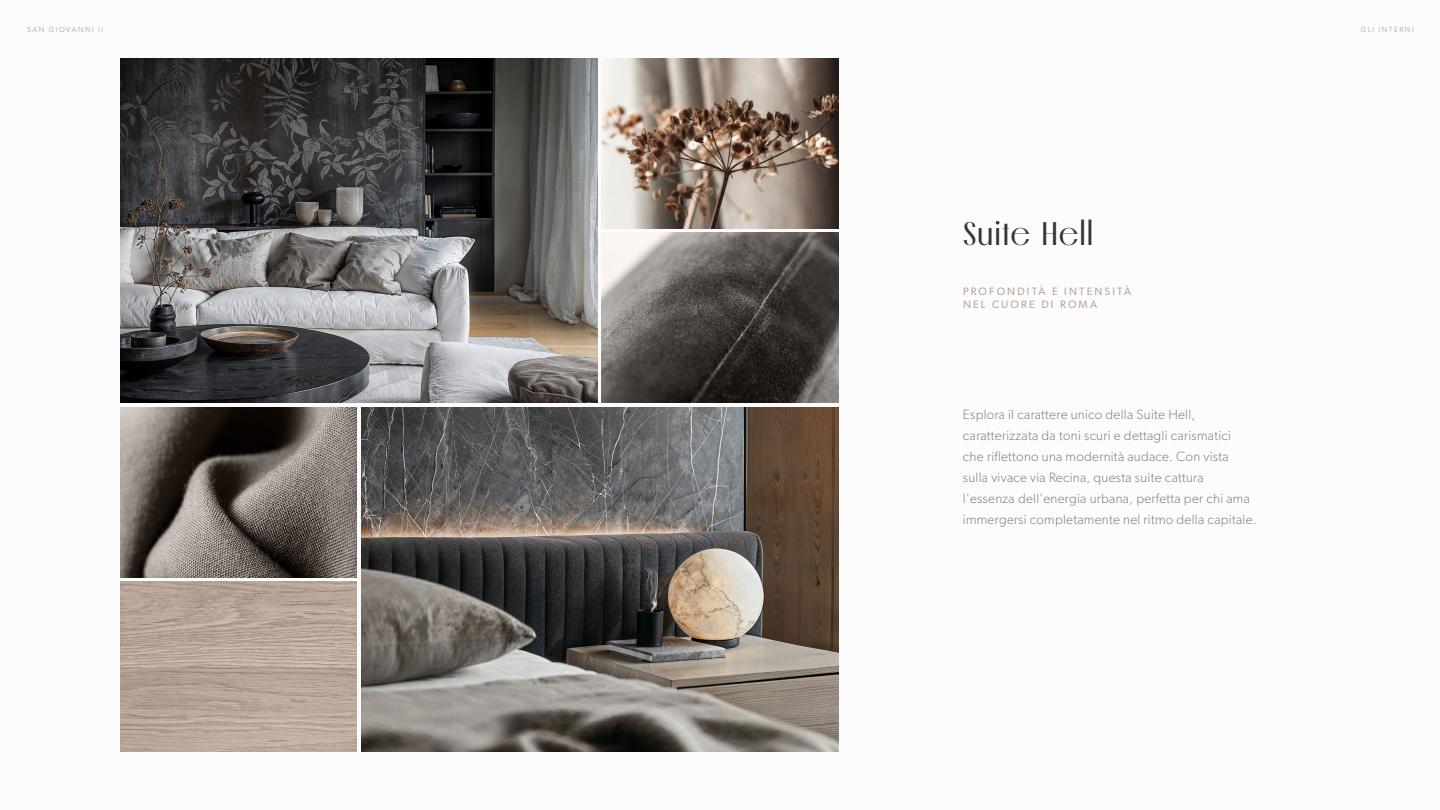
<style>
.page{position:relative;width:1440px;height:810px;background:#fff}
.page>*{position:absolute;margin:0;border:0;box-sizing:border-box;transform-origin:0 0}
.t1{font:300 33px "Melodrama Variable";letter-spacing:.025em;color:#353535}
.t2{font:300 13.5px/21px "Gibson";letter-spacing:.02em;color:#808183}
.t3{font:10.8px/13px "Gibson";letter-spacing:.195em;color:#baa89d}
.t4{font:7.5px "Gibson";letter-spacing:.2em;color:#baa89d}
</style>
<div class="page">
<img style="left:120px;top:58px;width:477px;height:345px">
<img style="left:602px;top:58px;width:236px;height:170px">
<img style="left:602px;top:233px;width:236px;height:170px">
<img style="left:361px;top:407px;width:477px;height:345px">
<img style="left:120px;top:582px;width:237px;height:170px">
<img style="left:120px;top:407px;width:237px;height:170px">
<p class="t4" style="left:27px;top:25px;width:78px">SAN GIOVANNI II</p>
<p class="t4" style="left:1361px;top:25px;width:54px">GLI INTERNI</p>
<h1 class="t1" style="left:963px;top:216px;width:132px">Suite Hell</h1>
<p class="t3" style="left:963px;top:285px;width:170px">PROFONDITÀ E INTENSITÀ<br>NEL CUORE DI ROMA</p>
<p class="t2" style="left:963px;top:403px;width:295px">Esplora il carattere unico della Suite Hell, caratterizzata da toni scuri e dettagli carismatici<br>che riflettono una modernità audace. Con vista sulla vivace via Recina, questa suite cattura l'essenza dell'energia urbana, perfetta per chi ama immergersi completamente nel ritmo della capitale.</p>
</div>
